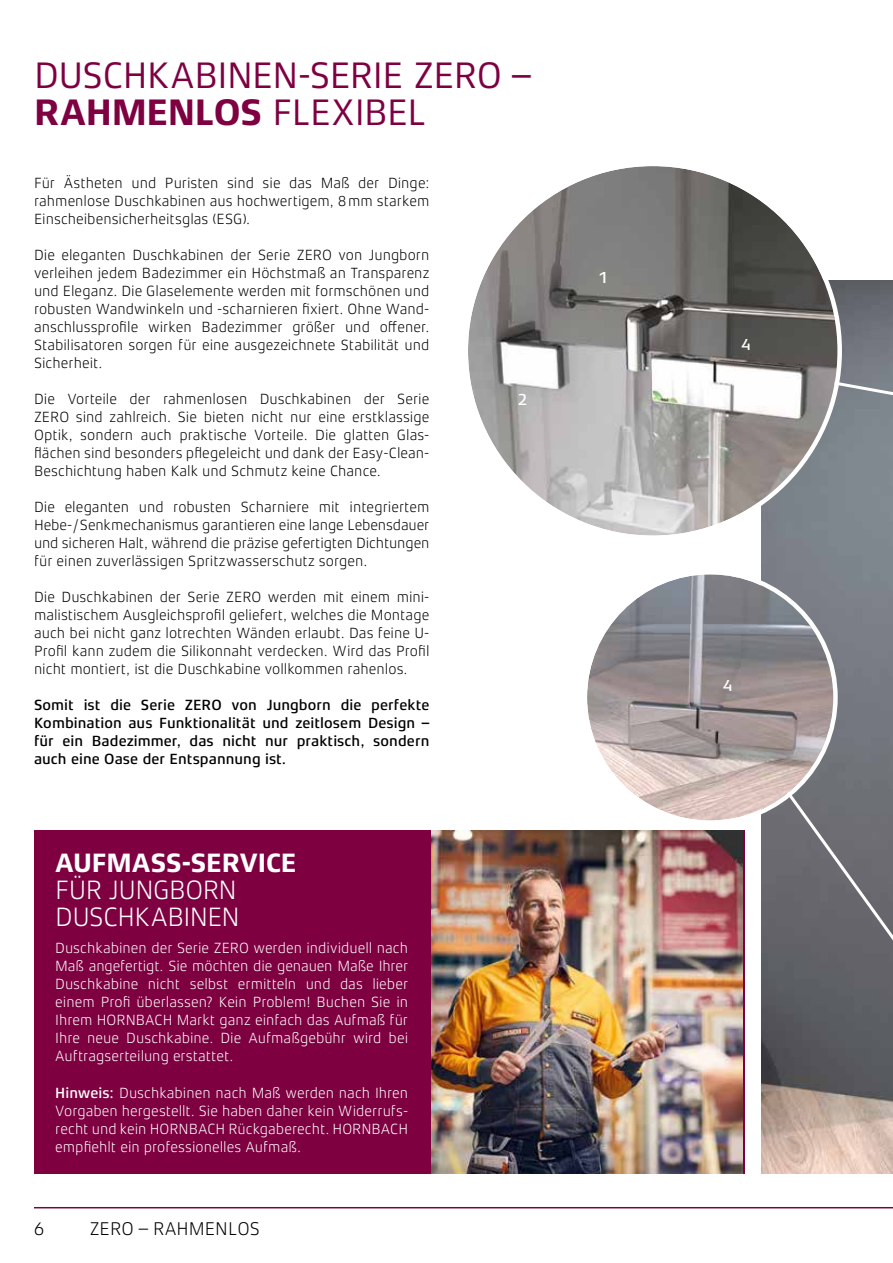
<style>
.page{position:relative;width:893px;height:1263px;background:#fff}
.page>*{position:absolute;margin:0;border:0;box-sizing:border-box;transform-origin:0 0}
.t1{font:37.5px/37.5px "Xenois Sans Pro";letter-spacing:-.015em;color:#7e0041}
.t2{font:300 27px/27px "Xenois Sans Pro";letter-spacing:-.025em;color:#fff}
.t3{font:700 27px "Xenois Sans Pro";letter-spacing:-.01em;color:#fff}
.t4{font:300 18.75px "Xenois Sans Pro";color:#000}
.t5{font:500 16.5px "Xenois Sans Pro";color:#fff}
.t6{font:300 15px/18px "Xenois Sans Pro";letter-spacing:-.005em;color:#000;text-align:justify}
.t7{font:300 15px/18px "Xenois Sans Pro";letter-spacing:-.005em;color:#fff;text-align:justify}
.t8{font:500 15px/18px "Xenois Sans Pro";color:#000;text-align:justify}
.s1{font-weight:700}
.s2{font-weight:500}
</style>
<div class="page">
<hr style="left:34px;top:1207px;width:859px;height:1px;background:#7e0041">
<div style="left:34px;top:830px;width:710px;height:344px;background:#7e0041"></div>
<img style="left:761px;top:281px;width:132px;height:893px">
<svg style="left:830px;top:346px;width:63px;height:57px;background:#898e95"></svg>
<svg style="left:722px;top:688px;width:171px;height:392px;background:#77787d"></svg>
<img style="left:468px;top:166px;width:369px;height:370px;border-radius:185px">
<img style="left:431px;top:830px;width:312px;height:344px">
<img style="left:587px;top:574px;width:246px;height:246px;border-radius:122px">
<h1 class="t1" style="left:34px;top:56px;width:498px">DUSCHKABINEN-SERIE ZERO –<br><span class="s1">RAHMENLOS</span> FLEXIBEL</h1>
<p class="t6" style="left:34px;top:174px;width:397px">Für Ästheten und Puristen sind sie das Maß der Dinge: rahmenlose Duschkabinen aus hochwertigem, 8 mm starkem Einscheibensicherheitsglas (ESG).</p>
<p class="t6" style="left:34px;top:246px;width:397px">Die eleganten Duschkabinen der Serie ZERO von Jungborn verleihen jedem Badezimmer ein Höchstmaß an Transparenz und Eleganz. Die Glaselemente werden mit formschönen und robusten Wandwinkeln und -scharnieren fixiert. Ohne Wand&shy;anschlussprofile wirken Badezimmer größer und offener.<br>Stabilisatoren sorgen für eine ausgezeichnete Stabilität und Sicherheit.</p>
<p class="t6" style="left:34px;top:390px;width:397px">Die Vorteile der rahmenlosen Duschkabinen der Serie ZERO sind zahlreich. Sie bieten nicht nur eine erstklassige Optik, sondern auch praktische Vorteile. Die glatten Glas&shy;flächen sind besonders pflegeleicht und dank der Easy-Clean-Beschichtung haben Kalk und Schmutz keine Chance.</p>
<p class="t6" style="left:34px;top:498px;width:397px">Die eleganten und robusten Scharniere mit integriertem Hebe- / Senkmechanismus garantieren eine lange Lebensdauer und sicheren Halt, während die präzise gefertigten Dichtungen für einen zuverlässigen Spritzwasserschutz sorgen.</p>
<p class="t6" style="left:34px;top:588px;width:397px">Die Duschkabinen der Serie ZERO werden mit einem mini&shy;malistischem Ausgleichsprofil geliefert, welches die Montage auch bei nicht ganz lotrechten Wänden erlaubt. Das feine U-Profil kann zudem die Silikonnaht verdecken. Wird das Profil nicht montiert, ist die Duschkabine vollkommen rahenlos.</p>
<p class="t8" style="left:34px;top:696px;width:397px">Somit ist die Serie ZERO von Jungborn die perfekte Kombination aus Funktionalität und zeitlosem Design – für ein Badezimmer, das nicht nur praktisch, sondern auch eine Oase der Entspannung ist.</p>
<h2 class="t3" style="left:55px;top:847px;width:243px">AUFMASS-SERVICE</h2>
<h2 class="t2" style="left:55px;top:876px;width:186px">FÜR JUNGBORN<br>DUSCHKABINEN</h2>
<p class="t7" style="left:55px;top:939px;width:354px">Duschkabinen der Serie ZERO werden individuell nach Maß angefertigt. Sie möchten die genauen Maße Ihrer Duschkabine nicht selbst ermitteln und das lieber einem Profi überlassen? Kein Problem! Buchen Sie in Ihrem HORNBACH Markt ganz einfach das Aufmaß für Ihre neue Duschkabine. Die Aufmaßgebühr wird bei Auftragserteilung erstattet.</p>
<p class="t7" style="left:55px;top:1084px;width:354px"><span class="s2">Hinweis:</span> Duschkabinen nach Maß werden nach Ihren Vorgaben hergestellt. Sie haben daher kein Widerrufs&shy;recht und kein HORNBACH Rückgaberecht. HORNBACH empfiehlt ein professionelles Aufmaß.</p>
<p class="t4" style="left:34px;top:1218px;width:12px">6</p>
<p class="t4" style="left:90px;top:1218px;width:172px">ZERO – RAHMENLOS</p>
<p class="t5" style="left:518px;top:389px;width:11px">2</p>
<p class="t5" style="left:598px;top:268px;width:11px">1</p>
<p class="t5" style="left:741px;top:335px;width:11px">4</p>
<p class="t5" style="left:723px;top:676px;width:11px">4</p>
</div>
